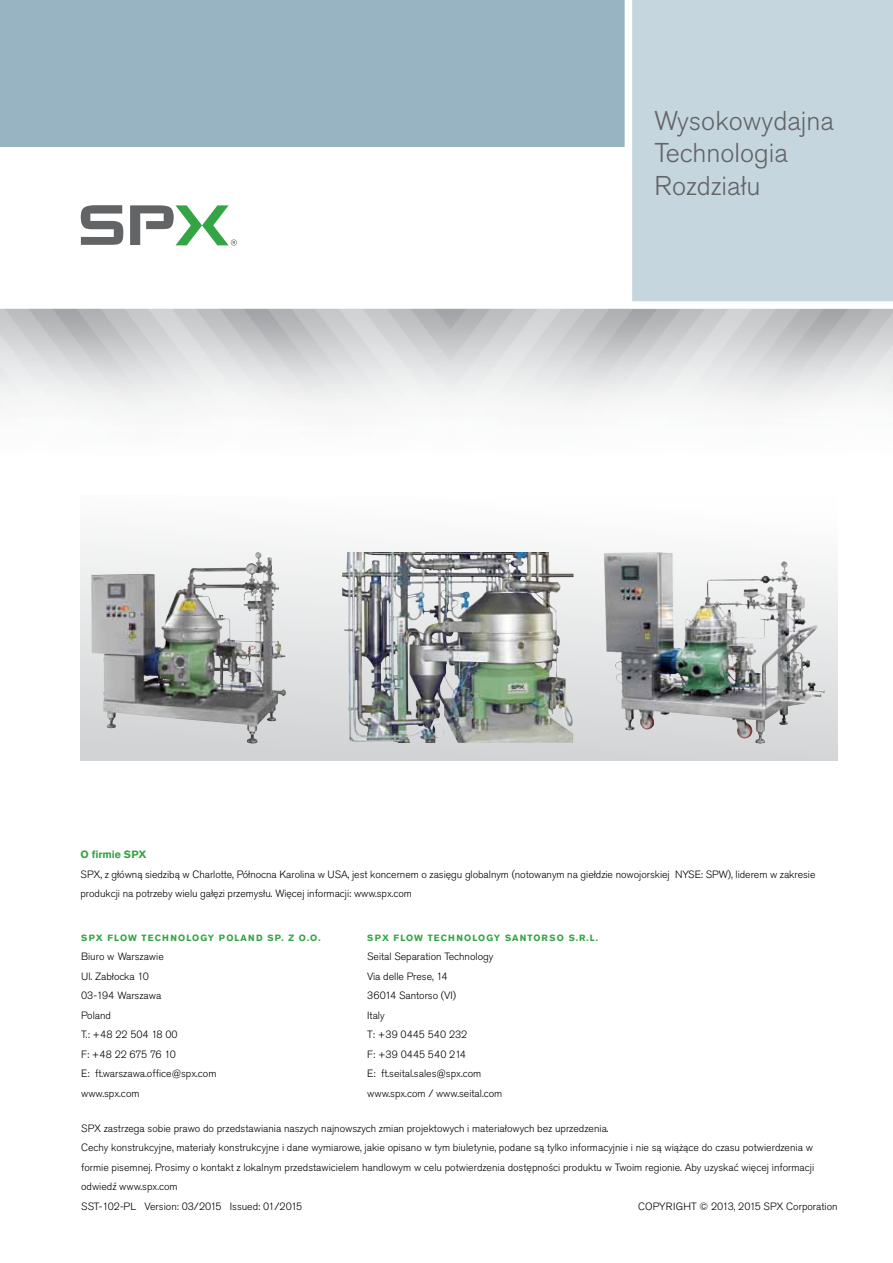
<style>
.page{position:relative;width:893px;height:1263px;background:#fff}
.page>*{position:absolute;margin:0;border:0;box-sizing:border-box;transform-origin:0 0}
.t1{font:300 27px/32.4px "Akzidenz Grotesk Pro";color:#636466}
.t2{font:300 10.5px/19.5px "Akzidenz Grotesk Pro";color:#000}
.t3{font:700 10.5px "Akzidenz Grotesk Pro";color:#33a544}
.t4{font:700 9px "Akzidenz Grotesk Pro";letter-spacing:.12em;color:#33a544}
</style>
<div class="page">
<svg style="left:81px;top:205px;width:42px;height:40px"></svg>
<svg style="left:130px;top:205px;width:107px;height:41px"></svg>
<div style="left:0;top:0;width:630px;height:146px;background:#98b4c2"></div>
<div style="left:631px;top:0;width:262px;height:308px;background:#c5d6df"></div>
<div style="left:0;top:301px;width:893px;height:8px;background:#fff"></div>
<div style="left:625px;top:0;width:7px;height:306px;background:#fff"></div>
<div style="left:81px;top:495px;width:757px;height:266px;background:linear-gradient(to bottom,#fefefe,#d0d2d3)"></div>
<img style="left:91px;top:552px;width:185px;height:192px">
<img style="left:342px;top:552px;width:232px;height:191px">
<img style="left:604px;top:553px;width:221px;height:192px">
<h1 class="t1" style="left:655px;top:104px;width:181px">Wysokowydajna<br>Technologia<br>Rozdziału</h1>
<p class="t3" style="left:81px;top:848px;width:68px">O FIRMIE SPX</p>
<p class="t2" style="left:81px;top:864px;width:736px">SPX, z główną siedzibą w Charlotte, Północna Karolina w USA, jest koncernem o zasięgu globalnym (notowanym na giełdzie nowojorskiej NYSE: SPW), liderem w zakresie produkcji na potrzeby wielu gałęzi przemysłu. Więcej informacji: www.spx.com</p>
<p class="t4" style="left:81px;top:932px;width:42px">SPX FLOW</p>
<p class="t4" style="left:142px;top:932px;width:45px">TECHNOLO</p>
<p class="t4" style="left:200px;top:932px;width:34px">GY POLA</p>
<p class="t4" style="left:248px;top:932px;width:74px">ND SP. Z O.O.</p>
<p class="t2" style="left:81px;top:947px;width:137px">Biuro w Warszawie<br>Ul. Zabłocka 10<br>03-194 Warszawa<br>Poland<br>T.: +48 22 504 18 00<br>F: +48 22 675 76 10<br>E: ft.warszawa.office@spx.com www.spx.com</p>
<p class="t4" style="left:367px;top:932px;width:42px">SPX FLOW</p>
<p class="t4" style="left:428px;top:932px;width:45px">TECHNOLO</p>
<p class="t4" style="left:486px;top:932px;width:71px">GY SANTO RSO</p>
<p class="t4" style="left:569px;top:932px;width:31px">S.R.L.</p>
<p class="t2" style="left:367px;top:947px;width:137px">Seital Separation Technology<br>Via delle Prese, 14<br>36014 Santorso (VI)<br>Italy<br>T: +39 0445 540 232<br>F: +39 0445 540 214<br>E: ft.seital.sales@spx.com www.spx.com / www.seital.com</p>
<p class="t2" style="left:81px;top:1118px;width:735px">SPX zastrzega sobie prawo do przedstawiania naszych najnowszych zmian projektowych i materiałowych bez uprzedzenia.<br>Cechy konstrukcyjne, materiały konstrukcyjne i dane wymiarowe, jakie opisano w tym biuletynie, podane są tylko informacyjnie i nie są wiążące do czasu potwierdzenia w formie pisemnej. Prosimy o kontakt z lokalnym przedstawicielem handlowym w celu potwierdzenia dostępności produktu w Twoim regionie. Aby uzyskać więcej informacji odwiedź www.spx.com<br>SST-102-PL Version: 03/2015 Issued: 01/2015</p>
<p class="t2" style="left:638px;top:1196px;width:201px">COPYRIGHT © 2013, 2015 SPX Corporation</p>
</div>
